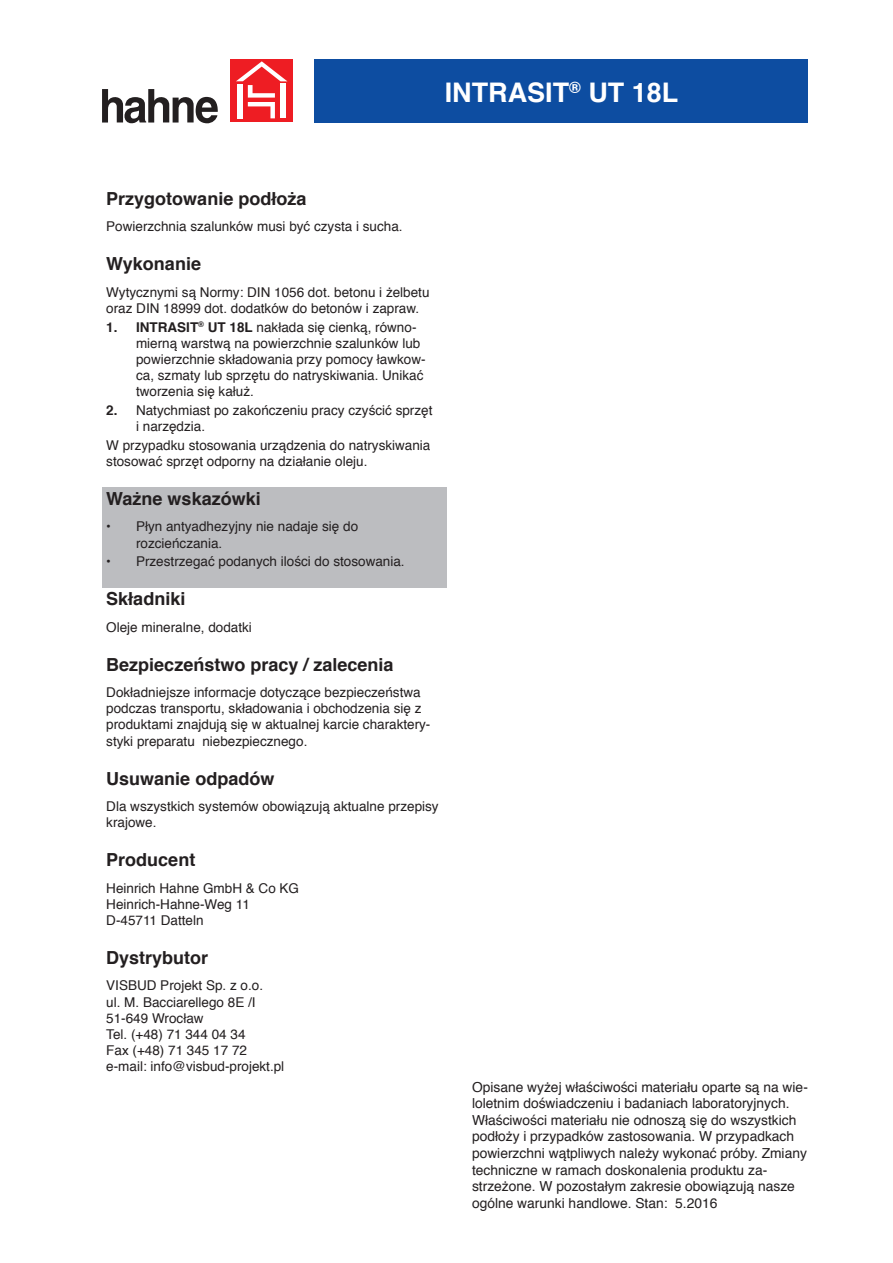
<style>
.page{position:relative;width:893px;height:1263px;background:#fff}
.page>*{position:absolute;margin:0;border:0;box-sizing:border-box;transform-origin:0 0}
.t1{font:700 27px "Helvetica";color:#fff}
.t2{font:700 18px "Helvetica";color:#231f20}
.t3{font:13.8px/16.5px "Helvetica";color:#231f20}
.t4{font:13.5px/16.2px "Helvetica";color:#231f20}
.t5{font:700 13.5px "Helvetica";color:#231f20}
.s1{font-weight:700}
</style>
<div class="page">
<div style="left:230px;top:60px;width:63px;height:62px;background:#ee1d23"></div>
<svg style="left:236px;top:61px;width:51px;height:57px"></svg>
<div style="left:238px;top:84px;width:5px;height:34px;background:#fff"></div>
<div style="left:280px;top:84px;width:5px;height:34px;background:#fff"></div>
<svg style="left:102px;top:89px;width:116px;height:34px"></svg>
<div style="left:315px;top:60px;width:493px;height:63px;background:#0d4da1"></div>
<div style="left:102px;top:487px;width:344px;height:30px;background:#bcbdc0"></div>
<div style="left:102px;top:517px;width:30px;height:35px;background:#bcbdc0"></div>
<div style="left:132px;top:517px;width:314px;height:35px;background:#bcbdc0"></div>
<div style="left:102px;top:552px;width:30px;height:19px;background:#bcbdc0"></div>
<div style="left:132px;top:552px;width:314px;height:19px;background:#bcbdc0"></div>
<div style="left:102px;top:570px;width:344px;height:17px;background:#bcbdc0"></div>
<p class="t1" style="left:445px;top:70px;width:235px">INTRASIT<sup>®</sup> UT 18L</p>
<p class="t2" style="left:106px;top:184px;width:202px">Przygotowanie podłoża</p>
<p class="t4" style="left:106px;top:219px;width:298px">Powierzchnia szalunków musi być czysta i sucha.</p>
<p class="t2" style="left:106px;top:249px;width:96px">Wykonanie</p>
<p class="t4" style="left:106px;top:284px;width:325px">Wytycznymi są Normy: DIN 1056 dot. betonu i żelbetu oraz DIN 18999 dot. dodatków do betonów i zapraw.</p>
<p class="t5" style="left:106px;top:316px;width:13px">1.</p>
<p class="t4" style="left:136px;top:319px;width:291px"><span class="s1">INTRASIT</span><sup>®</sup> <span class="s1">UT 18L</span> nakłada się cienką, równo&shy;mierną warstwą na powierzchnie szalunków lub powierzchnie składowania przy pomocy ławkow&shy;ca, szmaty lub sprzętu do natryskiwania. Unikać tworzenia się kałuż.</p>
<p class="t5" style="left:106px;top:399px;width:13px">2.</p>
<p class="t4" style="left:136px;top:402px;width:298px">Natychmiast po zakończeniu pracy czyścić sprzęt i narzędzia.</p>
<p class="t4" style="left:106px;top:437px;width:326px">W przypadku stosowania urządzenia do natryskiwania stosować sprzęt odporny na działanie oleju.</p>
<p class="t2" style="left:106px;top:484px;width:156px">Ważne wskazówki</p>
<p class="t5" style="left:106px;top:516px;width:6px">•</p>
<p class="t4" style="left:136px;top:519px;width:224px">Płyn antyadhezyjny nie nadaje się do rozcieńczania.</p>
<p class="t5" style="left:106px;top:550px;width:6px">•</p>
<p class="t4" style="left:136px;top:554px;width:270px">Przestrzegać podanych ilości do stosowania.</p>
<p class="t2" style="left:106px;top:584px;width:81px">Składniki</p>
<p class="t4" style="left:106px;top:619px;width:147px">Oleje mineralne, dodatki</p>
<p class="t2" style="left:106px;top:650px;width:289px">Bezpieczeństwo pracy / zalecenia</p>
<p class="t4" style="left:106px;top:685px;width:326px">Dokładniejsze informacje dotyczące bezpieczeństwa podczas transportu, składowania i obchodzenia się z produktami znajdują się w aktualnej karcie charaktery&shy;styki preparatu niebezpiecznego.</p>
<p class="t2" style="left:106px;top:764px;width:170px">Usuwanie odpadów</p>
<p class="t4" style="left:106px;top:799px;width:334px">Dla wszystkich systemów obowiązują aktualne przepisy krajowe.</p>
<p class="t2" style="left:106px;top:845px;width:91px">Producent</p>
<p class="t4" style="left:106px;top:880px;width:194px">Heinrich Hahne GmbH &amp; Co KG</p>
<p class="t4" style="left:106px;top:896px;width:145px">Heinrich-Hahne-Weg 11</p>
<p class="t4" style="left:106px;top:913px;width:99px">D-45711 Datteln</p>
<p class="t2" style="left:106px;top:943px;width:104px">Dystrybutor</p>
<p class="t4" style="left:106px;top:978px;width:158px">VISBUD Projekt Sp. z o.o.</p>
<p class="t4" style="left:106px;top:994px;width:151px">ul. M. Bacciarellego 8E /I</p>
<p class="t4" style="left:106px;top:1010px;width:99px">51-649 Wrocław</p>
<p class="t4" style="left:106px;top:1027px;width:141px">Tel. (+48) 71 344 04 34</p>
<p class="t4" style="left:106px;top:1043px;width:142px">Fax (+48) 71 345 17 72</p>
<p class="t4" style="left:106px;top:1059px;width:179px">e-mail: info@visbud-projekt.pl</p>
<p class="t3" style="left:472px;top:1079px;width:337px">Opisane wyżej właściwości materiału oparte są na wie&shy;loletnim doświadczeniu i badaniach laboratoryjnych.<br>Właściwości materiału nie odnoszą się do wszystkich podłoży i przypadków zastosowania. W przypadkach powierzchni wątpliwych należy wykonać próby. Zmiany techniczne w ramach doskonalenia produktu za&shy;strzeżone. W pozostałym zakresie obowiązują nasze ogólne warunki handlowe. Stan: 5.2016</p>
</div>
